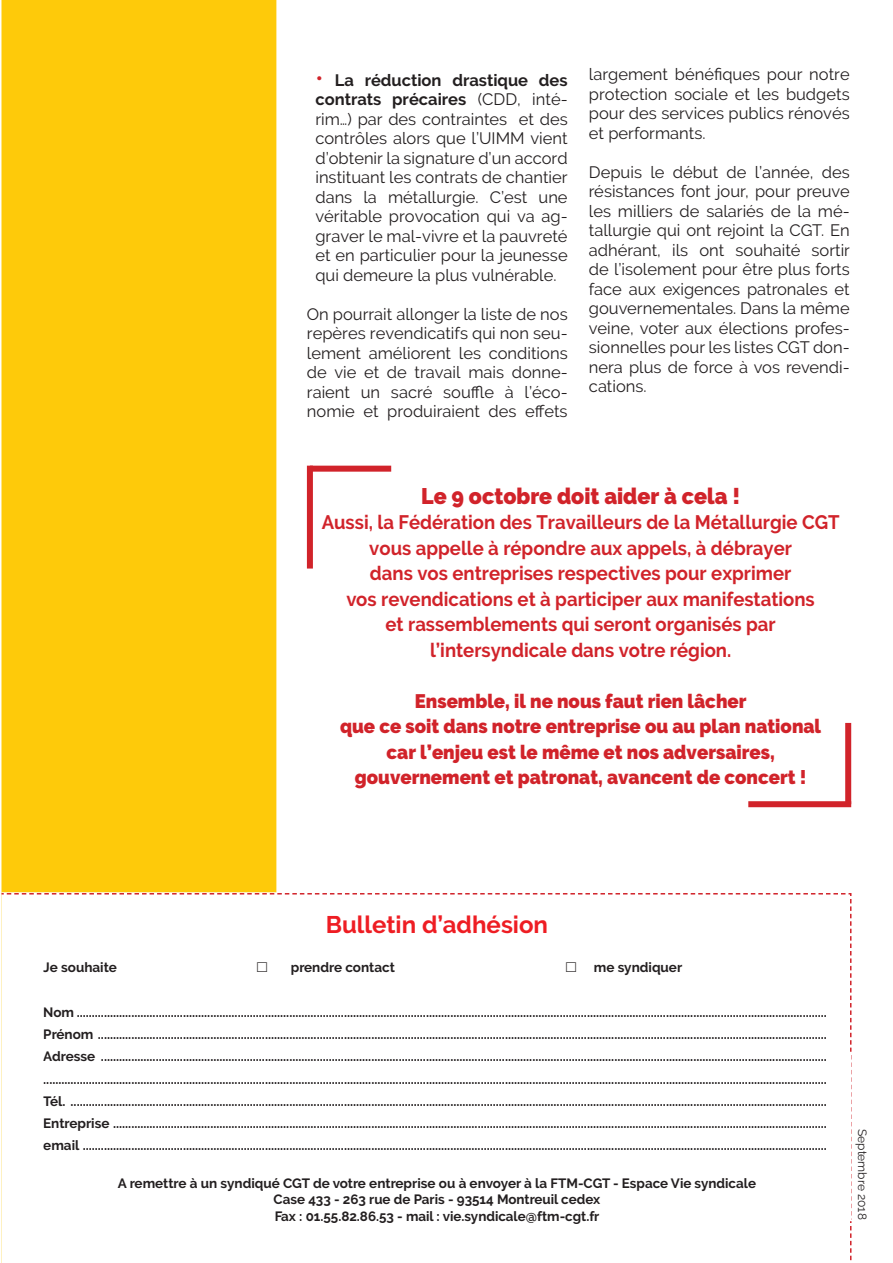
<style>
.page{position:relative;width:893px;height:1263px;background:#fff}
.page>*{position:absolute;margin:0;border:0;box-sizing:border-box;transform-origin:0 0}
.t1{font:700 24px "Raleway";color:#ee1d23}
.t2{font:900 22.5px "Raleway";color:#d1232a;scale:.95 1}
.t3{font:700 19.5px/25.5px "Raleway";color:#d1232a;text-align:center;scale:.95 1}
.t4{font:900 19.5px "Raleway";color:#d1232a;scale:.95 1}
.t5{font:16.5px/19.5px "Raleway";color:#231f20;text-align:justify}
.t6{font:700 13.5px "Raleway";color:#231f20}
.t7{font:12px "Raleway";color:#231f20}
.s1{font-size:22.5px;color:#d1232a}
.s2{font-weight:700}
</style>
<div class="page">
<div style="left:1px;top:0;width:276px;height:892px;background:#feca0a"></div>
<div style="left:850px;top:1052px;width:21px;height:169px;border:2px solid #fff"></div>
<div style="left:307px;top:466px;width:6px;height:102px;background:#d1232a"></div>
<div style="left:310px;top:466px;width:81px;height:6px;background:#d1232a"></div>
<div style="left:748px;top:801px;width:103px;height:6px;background:#d1232a"></div>
<div style="left:845px;top:723px;width:6px;height:81px;background:#d1232a"></div>
<svg style="left:7px;top:893px;width:844px;height:368px"></svg>
<p class="t5" style="left:315px;top:70px;width:254px"><span class="s1">•</span> <span class="s2">La réduction drastique des contrats précaires</span> (CDD, inté&shy;rim…) par des contraintes et des contrôles alors que l’UIMM vient d’obtenir la signature d’un accord instituant les contrats de chantier dans la métallurgie. C’est une véritable provocation qui va ag&shy;graver le mal-vivre et la pauvreté et en particulier pour la jeunesse qui demeure la plus vulnérable.</p>
<p class="t5" style="left:307px;top:304px;width:262px">On pourrait allonger la liste de nos repères revendicatifs qui non seu&shy;lement améliorent les conditions de vie et de travail mais donne&shy;raient un sacré souffle à l’éco&shy;nomie et produiraient des effets</p>
<p class="t5" style="left:589px;top:64px;width:262px">largement bénéfiques pour notre protection sociale et les budgets pour des services publics rénovés et performants.</p>
<p class="t5" style="left:589px;top:162px;width:263px">Depuis le début de l’année, des résistances font jour, pour preuve les milliers de salariés de la mé&shy;tallurgie qui ont rejoint la CGT. En adhérant, ils ont souhaité sortir de l’isolement pour être plus forts face aux exigences patronales et gouvernementales. Dans la même veine, voter aux élections profes&shy;sionnelles pour les listes CGT don&shy;nera plus de force à vos revendi&shy;cations.</p>
<p class="t2" style="left:421px;top:483px;width:337px">Le 9 octobre doit aider à cela !</p>
<p class="t3" style="left:322px;top:510px;width:547px">Aussi, la Fédération des Travailleurs de la Métallurgie CGT vous appelle à répondre aux appels, à débrayer</p>
<p class="t3" style="left:370px;top:561px;width:445px">dans vos entreprises respectives pour exprimer</p>
<p class="t3" style="left:346px;top:586px;width:495px">vos revendications et à participer aux manifestations</p>
<p class="t3" style="left:385px;top:612px;width:412px">et rassemblements qui seront organisés par l’intersyndicale dans votre région.</p>
<p class="t4" style="left:415px;top:690px;width:351px">Ensemble, il ne nous faut rien lâcher</p>
<p class="t4" style="left:340px;top:715px;width:508px">que ce soit dans notre entreprise ou au plan national</p>
<p class="t4" style="left:387px;top:741px;width:410px">car l’enjeu est le même et nos adversaires,</p>
<p class="t4" style="left:355px;top:766px;width:477px">gouvernement et patronat, avancent de concert !</p>
<p class="t1" style="left:326px;top:911px;width:224px">Bulletin d’adhésion</p>
<p class="t6" style="left:43px;top:960px;width:75px">Je souhaite</p>
<p class="t6" style="left:291px;top:960px;width:106px">prendre contact</p>
<p class="t6" style="left:594px;top:960px;width:90px">me syndiquer</p>
<p class="t6" style="left:43px;top:1004px;width:785px">Nom .......................................................................................................................................................................................................................................................</p>
<p class="t6" style="left:43px;top:1027px;width:785px">Prénom ................................................................................................................................................................................................................................................</p>
<p class="t6" style="left:43px;top:1049px;width:785px">Adresse ...............................................................................................................................................................................................................................................</p>
<p class="t6" style="left:43px;top:1071px;width:785px">..................................................................................................................................................................................................................................................................</p>
<p class="t6" style="left:43px;top:1093px;width:785px">Tél. .........................................................................................................................................................................................................................................................</p>
<p class="t6" style="left:43px;top:1116px;width:785px">Entreprise ...........................................................................................................................................................................................................................................</p>
<p class="t6" style="left:43px;top:1138px;width:785px">email .....................................................................................................................................................................................................................................................</p>
<p class="t6" style="left:118px;top:1175px;width:640px">A remettre à un syndiqué CGT de votre entreprise ou à envoyer à la FTM-CGT - Espace Vie syndicale</p>
<p class="t6" style="left:274px;top:1192px;width:328px">Case 433 - 263 rue de Paris - 93514 Montreuil cedex</p>
<p class="t6" style="left:275px;top:1208px;width:326px">Fax : 01.55.82.86.53 - mail : vie.syndicale@ftm-cgt.fr</p>
<p class="t7" style="left:869px;top:1129px;width:92px;rotate:90deg">Septembre 2018</p>
</div>
